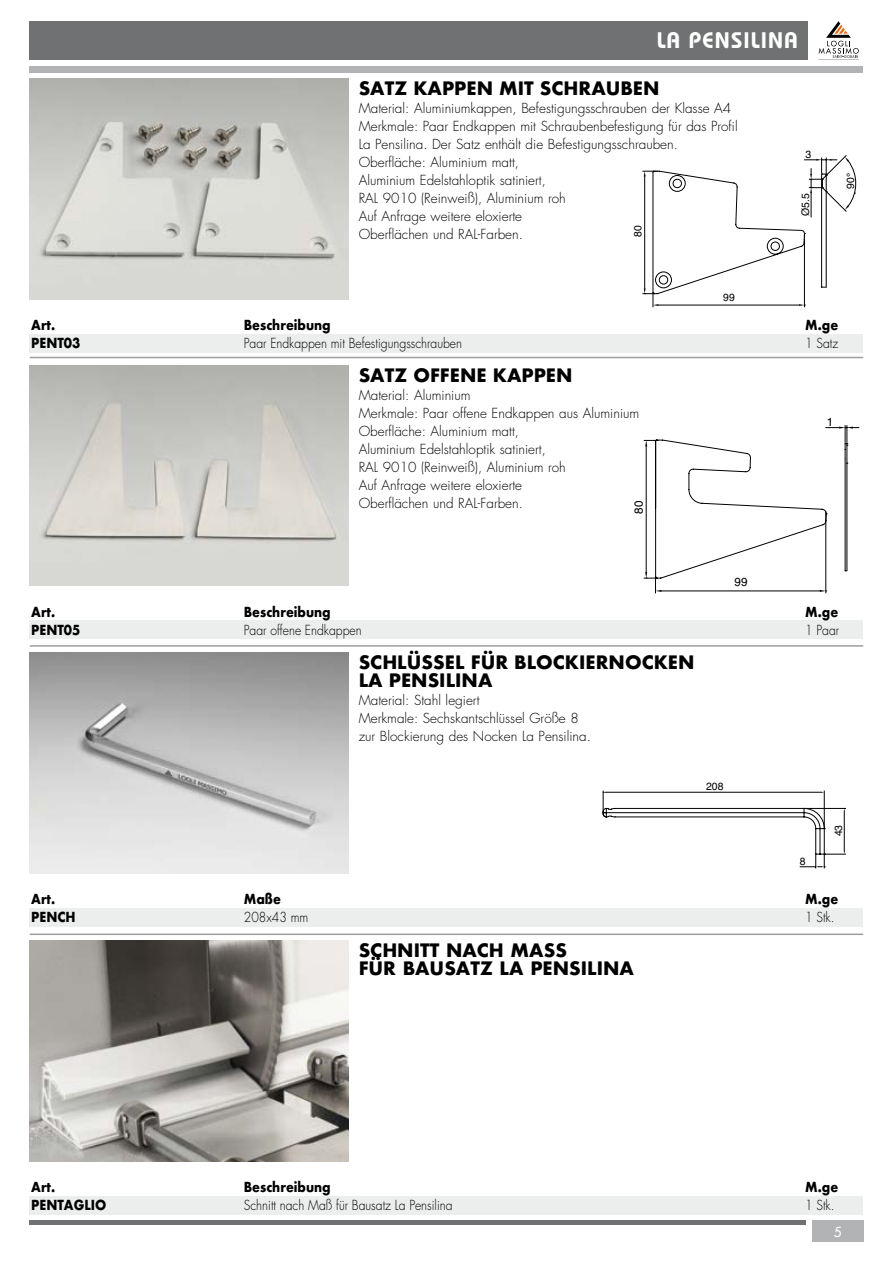
<style>
.page{position:relative;width:893px;height:1263px;background:#fff}
.page>*{position:absolute;margin:0;border:0;box-sizing:border-box;transform-origin:0 0}
.t1{font:600 22.5px "Bauhaus";letter-spacing:.05em;color:#fff}
.t2{font:700 18px/18px "Futura";color:#000}
.t3{font:300 13.5px/18px "Futura";color:#000}
.t4{font:300 13.5px "Futura";color:#000;scale:.9 1}
.t5{font:700 13.5px "Futura";color:#000;scale:.9 1}
.t6{font:13.5px "Futura";color:#fff}
.t7{font:11.85px "Helvetica";color:#000}
.t8{font:10.5px "Helvetica";color:#000}
</style>
<div class="page">
<hr style="left:819px;top:59px;width:40px;height:1px;background:#646567">
<svg style="left:819px;top:21px;width:40px;height:37px"></svg>
<div style="left:30px;top:1220px;width:776px;height:5px;background:#707172"></div>
<div style="left:812px;top:1220px;width:51px;height:22px;background:#b1b3b4"></div>
<div style="left:30px;top:66px;width:833px;height:6px;background:#b1b3b4"></div>
<div style="left:30px;top:21px;width:778px;height:39px;background:#707172"></div>
<svg style="left:603px;top:791px;width:243px;height:77px"></svg>
<img style="left:30px;top:941px;width:319px;height:220px">
<div style="left:30px;top:1196px;width:833px;height:18px;background:#eceded"></div>
<hr style="left:30px;top:645px;width:833px;height:2px;background:#9c9e9f">
<hr style="left:30px;top:933px;width:833px;height:2px;background:#9c9e9f">
<hr style="left:30px;top:357px;width:833px;height:1px;background:#9c9e9f">
<img style="left:30px;top:653px;width:319px;height:220px">
<div style="left:30px;top:908px;width:833px;height:18px;background:#eceded"></div>
<img style="left:30px;top:365px;width:319px;height:221px">
<div style="left:30px;top:621px;width:833px;height:18px;background:#eceded"></div>
<img style="left:30px;top:79px;width:319px;height:220px">
<div style="left:30px;top:334px;width:833px;height:18px;background:#eceded"></div>
<svg style="left:643px;top:155px;width:214px;height:152px"></svg>
<svg style="left:644px;top:425px;width:215px;height:168px"></svg>
<h1 class="t1" style="left:657px;top:27px;width:143px">LA PENSILINA</h1>
<h2 class="t2" style="left:359px;top:79px;width:302px">SATZ KAPPEN MIT SCHRAUBEN</h2>
<p class="t3" style="left:359px;top:100px;width:381px">Material: Aluminiumkappen, Befestigungsschrauben der Klasse A4<br>Merkmale: Paar Endkappen mit Schraubenbefestigung für das Profil La Pensilina. Der Satz enthält die Befestigungsschrauben.<br>Oberfläche: Aluminium matt,<br>Aluminium Edelstahloptik satiniert,<br>RAL 9010 (Reinweiß), Aluminium roh<br>Auf Anfrage weitere eloxierte<br>Oberflächen und RAL-Farben.</p>
<p class="t8" style="left:630px;top:237px;width:13px;rotate:-90deg">80</p>
<p class="t8" style="left:805px;top:146px;width:7px">3</p>
<p class="t8" style="left:797px;top:216px;width:24px;rotate:-90deg">Ø5.5</p>
<p class="t8" style="left:842px;top:189px;width:17px;rotate:-90deg">90°</p>
<p class="t8" style="left:723px;top:289px;width:13px">99</p>
<p class="t5" style="left:31px;top:315px;width:28px">Art.</p>
<p class="t5" style="left:244px;top:315px;width:98px">Beschreibung</p>
<p class="t5" style="left:805px;top:315px;width:38px">M.ge</p>
<p class="t5" style="left:31px;top:333px;width:56px">PENT03</p>
<p class="t4" style="left:244px;top:335px;width:244px">Paar Endkappen mit Befestigungsschrauben</p>
<p class="t4" style="left:805px;top:335px;width:38px">1 Satz</p>
<h2 class="t2" style="left:359px;top:366px;width:215px">SATZ OFFENE KAPPEN</h2>
<p class="t3" style="left:359px;top:386px;width:282px">Material: Aluminium<br>Merkmale: Paar offene Endkappen aus Aluminium Oberfläche: Aluminium matt,<br>Aluminium Edelstahloptik satiniert,<br>RAL 9010 (Reinweiß), Aluminium roh<br>Auf Anfrage weitere eloxierte<br>Oberflächen und RAL-Farben.</p>
<p class="t7" style="left:629px;top:514px;width:15px;rotate:-90deg">80</p>
<p class="t7" style="left:827px;top:412px;width:8px">1</p>
<p class="t7" style="left:735px;top:573px;width:15px">99</p>
<p class="t5" style="left:31px;top:602px;width:28px">Art.</p>
<p class="t5" style="left:244px;top:602px;width:98px">Beschreibung</p>
<p class="t5" style="left:805px;top:602px;width:38px">M.ge</p>
<p class="t5" style="left:31px;top:620px;width:56px">PENT05</p>
<p class="t4" style="left:244px;top:622px;width:132px">Paar offene Endkappen</p>
<p class="t4" style="left:805px;top:622px;width:39px">1 Paar</p>
<h2 class="t2" style="left:359px;top:653px;width:337px">SCHLÜSSEL FÜR BLOCKIERNOCKEN<br>LA PENSILINA</h2>
<p class="t3" style="left:359px;top:692px;width:234px">Material: Stahl legiert<br>Merkmale: Sechskantschlüssel Größe 8 zur Blockierung des Nocken La Pensilina.</p>
<p class="t8" style="left:706px;top:778px;width:19px">208</p>
<p class="t8" style="left:800px;top:853px;width:7px">8</p>
<p class="t8" style="left:830px;top:836px;width:13px;rotate:-90deg">43</p>
<p class="t5" style="left:31px;top:889px;width:28px">Art.</p>
<p class="t5" style="left:244px;top:889px;width:43px">Maße</p>
<p class="t5" style="left:805px;top:889px;width:38px">M.ge</p>
<p class="t5" style="left:31px;top:907px;width:51px">PENCH</p>
<p class="t4" style="left:244px;top:908px;width:73px">208x43 mm</p>
<p class="t4" style="left:805px;top:908px;width:34px">1 Stk.</p>
<h2 class="t2" style="left:359px;top:941px;width:277px">SCHNITT NACH MASS<br>FÜR BAUSATZ LA PENSILINA</h2>
<p class="t5" style="left:31px;top:1177px;width:28px">Art.</p>
<p class="t5" style="left:244px;top:1177px;width:98px">Beschreibung</p>
<p class="t5" style="left:805px;top:1177px;width:38px">M.ge</p>
<p class="t5" style="left:31px;top:1195px;width:85px">PENTAGLIO</p>
<p class="t4" style="left:244px;top:1197px;width:233px">Schnitt nach Maß für Bausatz La Pensilina</p>
<p class="t4" style="left:805px;top:1197px;width:34px">1 Stk.</p>
<p class="t6" style="left:834px;top:1224px;width:9px">5</p>
</div>
